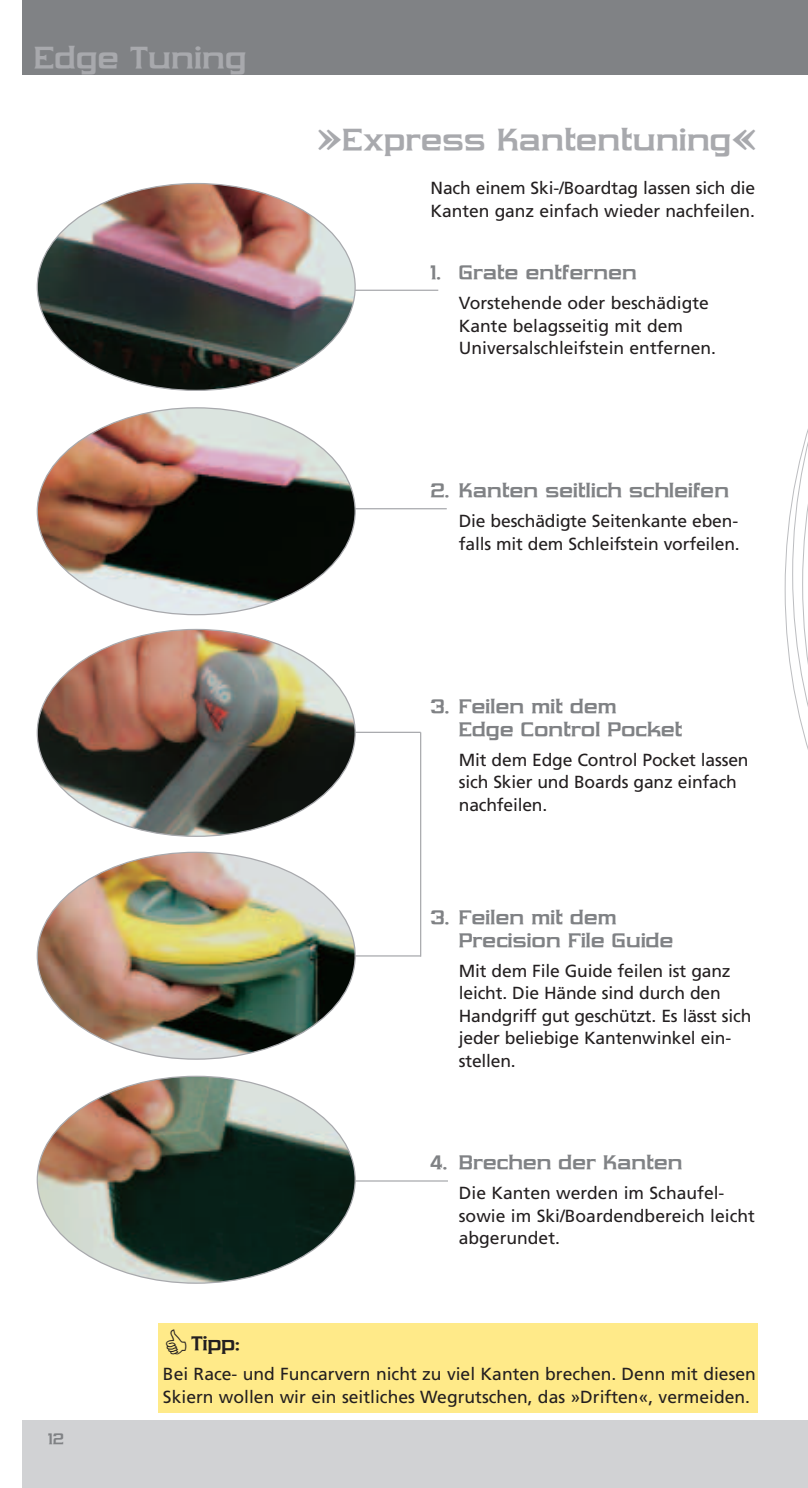
<style>
.page{position:relative;width:808px;height:1488px;background:#fff}
.page>*{position:absolute;margin:0;border:0;box-sizing:border-box;transform-origin:0 0}
.t1{font:700 35px "Vibrocentric";letter-spacing:.01em;color:#a8a9ad}
.t2{font:700 22.5px/22.5px "Vibrocentric";letter-spacing:.01em;color:#808285}
.t3{font:700 22.5px "Vibrocentric";color:#231f20}
.t4{font:17.5px/22.5px "Frutiger";letter-spacing:-.005em;color:#231f20}
.t5{font:700 17.5px "Vibrocentric";color:#808285}
</style>
<div class="page">
<hr style="left:325px;top:731px;width:95px;height:2px;background:#a8a9ad">
<hr style="left:420px;top:732px;width:1px;height:224px;background:#a8a9ad">
<hr style="left:325px;top:955px;width:95px;height:1px;background:#a8a9ad">
<svg style="left:784px;top:432px;width:23px;height:315px"></svg>
<div style="left:22px;top:1420px;width:785px;height:67px;background:#d1d2d4"></div>
<hr style="left:351px;top:290px;width:87px;height:1px;background:#a8a9ad">
<hr style="left:351px;top:508px;width:95px;height:1px;background:#a8a9ad">
<hr style="left:351px;top:1180px;width:97px;height:1px;background:#a8a9ad">
<div style="left:158px;top:1323px;width:599px;height:89px;background:#ffea89"></div>
<img style="left:37px;top:183px;width:318px;height:207px;border-radius:50%">
<img style="left:37px;top:408px;width:318px;height:206px;border-radius:50%">
<img style="left:37px;top:629px;width:318px;height:207px;border-radius:50%">
<img style="left:37px;top:852px;width:318px;height:207px;border-radius:50%">
<img style="left:37px;top:1076px;width:318px;height:207px;border-radius:50%">
<div style="left:22px;top:0;width:785px;height:75px;background:#808285"></div>
<h1 class="t1" style="left:34px;top:47px;width:214px">Edge Tuning</h1>
<h1 class="t1" style="left:317px;top:129px;width:440px">»Express Kantentuning«</h1>
<p class="t4" style="left:430px;top:178px;width:326px">Nach einem Ski-/Boardtag lassen sich die<br>Kanten ganz einfach wieder nachfeilen.</p>
<p class="t2" style="left:430px;top:263px;width:208px">1. Grate entfernen</p>
<p class="t4" style="left:459px;top:293px;width:259px">Vorstehende oder beschädigte<br>Kante belagsseitig mit dem<br>Universalschleifstein entfernen.</p>
<p class="t2" style="left:430px;top:481px;width:300px">2. Kanten seitlich schleifen</p>
<p class="t4" style="left:459px;top:511px;width:282px">Die beschädigte Seitenkante eben&shy;falls mit dem Schleifstein vorfeilen.</p>
<p class="t2" style="left:459px;top:697px;width:225px;text-indent:-28px">3. Feilen mit dem<br>Edge Control Pocket</p>
<p class="t4" style="left:459px;top:750px;width:291px">Mit dem Edge Control Pocket lassen sich Skier und Boards ganz einfach nachfeilen.</p>
<p class="t2" style="left:459px;top:908px;width:216px;text-indent:-28px">3. Feilen mit dem<br>Precision File Guide</p>
<p class="t4" style="left:459px;top:960px;width:294px">Mit dem File Guide feilen ist ganz leicht. Die Hände sind durch den<br>Handgriff gut geschützt. Es lässt sich jeder beliebige Kantenwinkel ein&shy;stellen.</p>
<p class="t2" style="left:430px;top:1153px;width:253px">4. Brechen der Kanten</p>
<p class="t4" style="left:459px;top:1183px;width:298px">Die Kanten werden im Schaufel&shy;sowie im Ski/Boardendbereich leicht abgerundet.</p>
<p class="t5" style="left:48px;top:1433px;width:17px">12</p>
<p class="t3" style="left:191px;top:1336px;width:50px">Tipp:</p>
<p class="t4" style="left:163px;top:1364px;width:594px">Bei Race- und Funcarvern nicht zu viel Kanten brechen. Denn mit diesen<br>Skiern wollen wir ein seitliches Wegrutschen, das »Driften«, vermeiden.</p>
</div>
